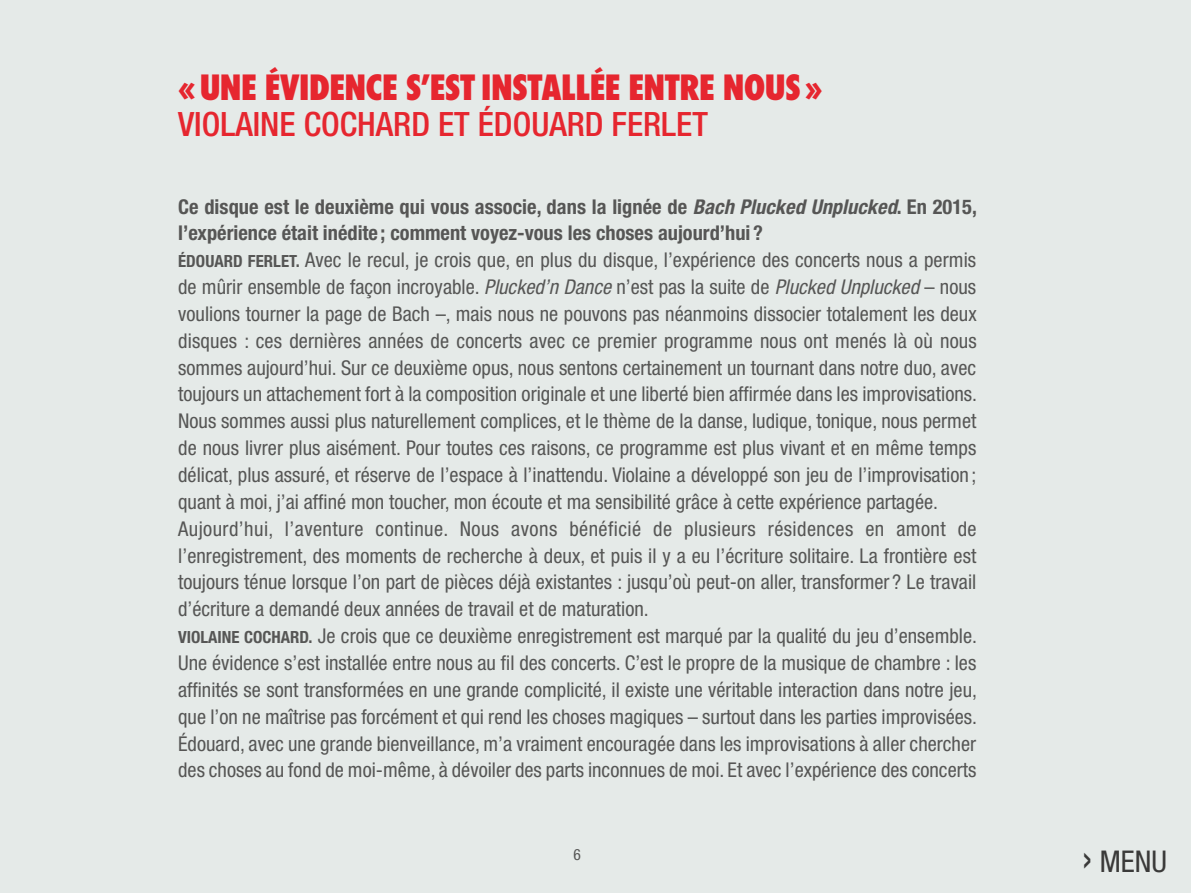
<style>
.page{position:relative;width:1191px;height:893px;background:#e5eae8}
.page>*{position:absolute;margin:0;border:0;box-sizing:border-box;transform-origin:0 0}
.t1{font:800 condensed 36.15px "Futura Serie BQ";color:#e6262f}
.t2{font:500 condensed 33.6px "Helvetica Neue";color:#e6262f}
.t3{font:condensed 30px "Helvetica Neue";color:#3a3a39}
.t4{font:condensed 20.4px/26.8px "Helvetica Neue";color:#565655}
.t5{font:condensed 15.45px "Helvetica Neue";color:#565655}
.s1{font-weight:700}
.s2{font-weight:700;font-style:italic}
.s3{font-weight:700;font-size:16.8px}
.s4{font-style:italic}
.s5{font-size:43.5px}
</style>
<div class="page">
<h1 class="t1" style="left:178px;top:67px;width:646px">« UNE ÉVIDENCE S’EST INSTALLÉE ENTRE NOUS »</h1>
<h2 class="t2" style="left:178px;top:104px;width:531px">VIOLAINE COCHARD ET ÉDOUARD FERLET</h2>
<p class="t4" style="left:178px;top:193px;width:800px"><span class="s1">Ce disque est le deuxième qui vous associe, dans la lignée de</span> <span class="s2">Bach Plucked Unplucked</span><span class="s1">. En 2015, l’expérience était inédite ; comment voyez-vous les choses aujourd’hui ?<br></span><span class="s3">ÉDOUARD FERLET.</span> Avec le recul, je crois que, en plus du disque, l’expérience des concerts nous a permis de mûrir ensemble de façon incroyable. <span class="s4">Plucked’n Dance</span> n’est pas la suite de <span class="s4">Plucked Unplucked</span> – nous voulions tourner la page de Bach –, mais nous ne pouvons pas néanmoins dissocier totalement les deux disques : ces dernières années de concerts avec ce premier programme nous ont menés là où nous sommes aujourd’hui. Sur ce deuxième opus, nous sentons certainement un tournant dans notre duo, avec toujours un attachement fort à la composition originale et une liberté bien affirmée dans les improvisations.<br>Nous sommes aussi plus naturellement complices, et le thème de la danse, ludique, tonique, nous permet de nous livrer plus aisément. Pour toutes ces raisons, ce programme est plus vivant et en même temps délicat, plus assuré, et réserve de l’espace à l’inattendu. Violaine a développé son jeu de l’improvisation ; quant à moi, j’ai affiné mon toucher, mon écoute et ma sensibilité grâce à cette expérience partagée.<br>Aujourd’hui, l’aventure continue. Nous avons bénéficié de plusieurs résidences en amont de l’enregistrement, des moments de recherche à deux, et puis il y a eu l’écriture solitaire. La frontière est toujours ténue lorsque l’on part de pièces déjà existantes : jusqu’où peut-on aller, transformer ? Le travail d’écriture a demandé deux années de travail et de maturation.<br><span class="s3">VIOLAINE COCHARD.</span> Je crois que ce deuxième enregistrement est marqué par la qualité du jeu d’ensemble.<br>Une évidence s’est installée entre nous au fil des concerts. C’est le propre de la musique de chambre : les affinités se sont transformées en une grande complicité, il existe une véritable interaction dans notre jeu, que l’on ne maîtrise pas forcément et qui rend les choses magiques – surtout dans les parties improvisées.<br>Édouard, avec une grande bienveillance, m’a vraiment encouragée dans les improvisations à aller chercher des choses au fond de moi-même, à dévoiler des parts inconnues de moi. Et avec l’expérience des concerts</p>
<p class="t5" style="left:573px;top:846px;width:9px">6</p>
<h3 class="t3" style="left:1082px;top:844px;width:86px"><span class="s5">›</span> MENU</h3>
</div>
